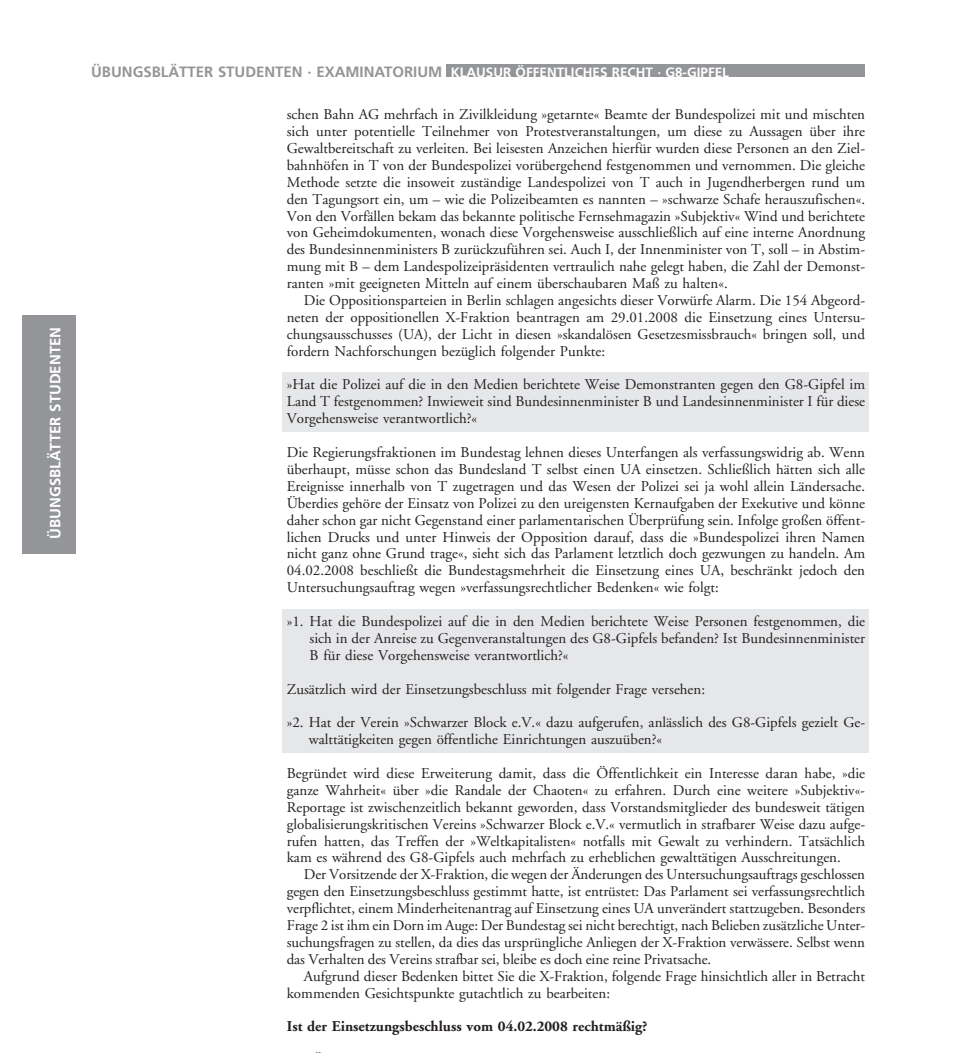
<style>
.page{position:relative;width:965px;height:1053px;background:#fff}
.page>*{position:absolute;margin:0;border:0;box-sizing:border-box;transform-origin:0 0}
.t1{font:15px/17px "Adobe Garamond";color:#231f20;text-align:justify}
.t2{font:700 15px "Frutiger";color:#939598}
.t3{font:700 15px "Adobe Garamond";color:#231f20}
.t4{font:700 15px "Frutiger";color:#fff}
.s1{font-size:13.5px;color:#fff}
</style>
<div class="page">
<div style="left:447px;top:64px;width:418px;height:13px;background:#939598"></div>
<div style="left:22px;top:315px;width:53px;height:238px;background:#939598"></div>
<div style="left:282px;top:372px;width:587px;height:60px;background:#e6e7e9"></div>
<div style="left:282px;top:609px;width:587px;height:143px;background:#e6e7e9"></div>
<p class="t4" style="left:49px;top:538px;width:213px;rotate:-90deg">ÜBUNGSBLÄTTER STUDENTEN</p>
<p class="t2" style="left:91px;top:65px;width:639px">ÜBUNGSBLÄTTER STUDENTEN · EXAMINATORIUM <span class="s1">KLAUSUR ÖFFENTLICHES RECHT · G8-GIPFEL</span></p>
<p class="t1" style="left:287px;top:107px;width:580px">schen Bahn AG mehrfach in Zivilkleidung »getarnte« Beamte der Bundespolizei mit und mischten sich unter potentielle Teilnehmer von Protestveranstaltungen, um diese zu Aussagen über ihre Gewaltbereitschaft zu verleiten. Bei leisesten Anzeichen hierfür wurden diese Personen an den Ziel&shy;bahnhöfen in T von der Bundespolizei vorübergehend festgenommen und vernommen. Die gleiche Methode setzte die insoweit zuständige Landespolizei von T auch in Jugendherbergen rund um den Tagungsort ein, um – wie die Polizeibeamten es nannten – »schwarze Schafe herauszufischen«.<br>Von den Vorfällen bekam das bekannte politische Fernsehmagazin »Subjektiv« Wind und berichtete von Geheimdokumenten, wonach diese Vorgehensweise ausschließlich auf eine interne Anordnung des Bundesinnenministers B zurückzuführen sei. Auch I, der Innenminister von T, soll – in Abstim&shy;mung mit B – dem Landespolizeipräsidenten vertraulich nahe gelegt haben, die Zahl der Demonst&shy;ranten »mit geeigneten Mitteln auf einem überschaubaren Maß zu halten«.</p>
<p class="t1" style="left:287px;top:293px;width:580px;text-indent:17px">Die Oppositionsparteien in Berlin schlagen angesichts dieser Vorwürfe Alarm. Die 154 Abgeord&shy;neten der oppositionellen X-Fraktion beantragen am 29.01.2008 die Einsetzung eines Untersu&shy;chungsausschusses (UA), der Licht in diesen »skandalösen Gesetzesmissbrauch« bringen soll, und fordern Nachforschungen bezüglich folgender Punkte:</p>
<p class="t1" style="left:287px;top:377px;width:580px">»Hat die Polizei auf die in den Medien berichtete Weise Demonstranten gegen den G8-Gipfel im Land T festgenommen? Inwieweit sind Bundesinnenminister B und Landesinnenminister I für diese Vorgehensweise verantwortlich?«</p>
<p class="t1" style="left:287px;top:445px;width:580px">Die Regierungsfraktionen im Bundestag lehnen dieses Unterfangen als verfassungswidrig ab. Wenn überhaupt, müsse schon das Bundesland T selbst einen UA einsetzen. Schließlich hätten sich alle Ereignisse innerhalb von T zugetragen und das Wesen der Polizei sei ja wohl allein Ländersache.<br>Überdies gehöre der Einsatz von Polizei zu den ureigensten Kernaufgaben der Exekutive und könne daher schon gar nicht Gegenstand einer parlamentarischen Überprüfung sein. Infolge großen öffent&shy;lichen Drucks und unter Hinweis der Opposition darauf, dass die »Bundespolizei ihren Namen nicht ganz ohne Grund trage«, sieht sich das Parlament letztlich doch gezwungen zu handeln. Am 04.02.2008 beschließt die Bundestagsmehrheit die Einsetzung eines UA, beschränkt jedoch den Untersuchungsauftrag wegen »verfassungsrechtlicher Bedenken« wie folgt:</p>
<p class="t1" style="left:310px;top:614px;width:557px;text-indent:-23px">»1. Hat die Bundespolizei auf die in den Medien berichtete Weise Personen festgenommen, die sich in der Anreise zu Gegenveranstaltungen des G8-Gipfels befanden? Ist Bundesinnenminister B für diese Vorgehensweise verantwortlich?«</p>
<p class="t1" style="left:287px;top:681px;width:420px">Zusätzlich wird der Einsetzungsbeschluss mit folgender Frage versehen:</p>
<p class="t1" style="left:309px;top:715px;width:558px;text-indent:-22px">»2. Hat der Verein »Schwarzer Block e.V.« dazu aufgerufen, anlässlich des G8-Gipfels gezielt Ge&shy;walttätigkeiten gegen öffentliche Einrichtungen auszuüben?«</p>
<p class="t1" style="left:287px;top:766px;width:580px">Begründet wird diese Erweiterung damit, dass die Öffentlichkeit ein Interesse daran habe, »die ganze Wahrheit« über »die Randale der Chaoten« zu erfahren. Durch eine weitere »Subjektiv«- Reportage ist zwischenzeitlich bekannt geworden, dass Vorstandsmitglieder des bundesweit tätigen globalisierungskritischen Vereins »Schwarzer Block e.V.« vermutlich in strafbarer Weise dazu aufge&shy;rufen hatten, das Treffen der »Weltkapitalisten« notfalls mit Gewalt zu verhindern. Tatsächlich kam es während des G8-Gipfels auch mehrfach zu erheblichen gewalttätigen Ausschreitungen.</p>
<p class="t1" style="left:287px;top:867px;width:580px;text-indent:17px">Der Vorsitzende der X-Fraktion, die wegen der Änderungen des Untersuchungsauftrags geschlossen gegen den Einsetzungsbeschluss gestimmt hatte, ist entrüstet: Das Parlament sei verfassungsrechtlich verpflichtet, einem Minderheitenantrag auf Einsetzung eines UA unverändert stattzugeben. Besonders Frage 2 ist ihm ein Dorn im Auge: Der Bundestag sei nicht berechtigt, nach Belieben zusätzliche Unter&shy;suchungsfragen zu stellen, da dies das ursprüngliche Anliegen der X-Fraktion verwässere. Selbst wenn das Verhalten des Vereins strafbar sei, bleibe es doch eine reine Privatsache.</p>
<p class="t1" style="left:287px;top:969px;width:580px;text-indent:17px">Aufgrund dieser Bedenken bittet Sie die X-Fraktion, folgende Frage hinsichtlich aller in Betracht kommenden Gesichtspunkte gutachtlich zu bearbeiten:</p>
<p class="t3" style="left:287px;top:1020px;width:362px">Ist der Einsetzungsbeschluss vom 04.02.2008 rechtmäßig?</p>
</div>
